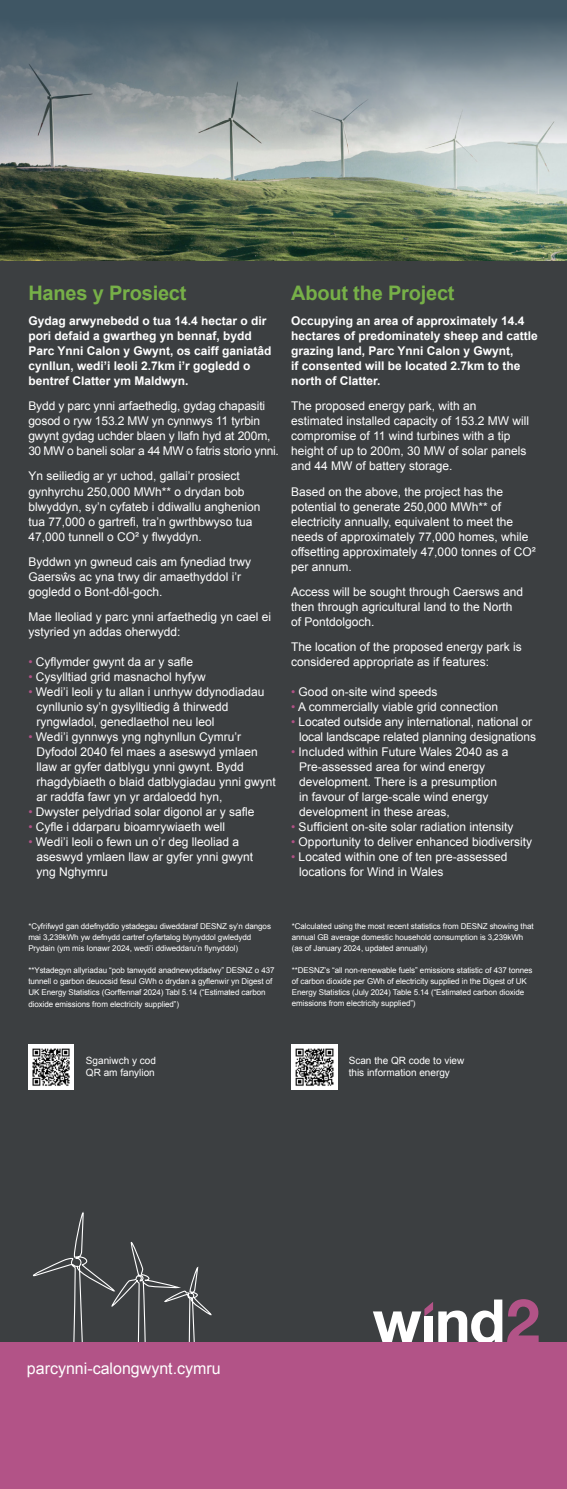
<style>
.page{position:relative;width:567px;height:1489px;background:#fff}
.page>*{position:absolute;margin:0;border:0;box-sizing:border-box;transform-origin:0 0}
.t1{font:700 20px "Arial";letter-spacing:-.01em;color:#77b048}
.t2{font:16px "Arial";color:#fff}
.t3{font:12px/15px "Arial";color:#fff}
.t4{font:700 12px/15px "Arial";color:#fff}
.t5{font:10px/12px "Arial";color:#fff}
.t6{font:8px/11px "Arial";letter-spacing:-.01em;color:#fff}
.s1{color:#b25387}
</style>
<div class="page">
<div style="left:0;top:0;width:567px;height:1488px;background:#3c3f41"></div>
<img style="left:28px;top:1044px;width:46px;height:45px">
<img style="left:292px;top:1044px;width:45px;height:45px">
<img style="left:0;top:163px;width:567px;height:97px">
<svg style="left:0;top:0;width:567px;height:163px;background:#849197"></svg>
<svg style="left:32px;top:1211px;width:507px;height:131px"></svg>
<div style="left:0;top:1342px;width:567px;height:146px;background:#b25387"></div>
<p class="t1" style="left:28px;top:280px;width:160px">Hanes y Prosiect</p>
<p class="t1" style="left:291px;top:280px;width:165px">About the Project</p>
<p class="t4" style="left:28px;top:314px;width:245px">Gydag arwynebedd o tua 14.4 hectar o dir pori defaid a gwartheg yn bennaf, bydd Parc Ynni Calon y Gwynt, os caiff ganiatâd cynllun, wedi’i leoli 2.7km i’r gogledd o bentref Clatter ym Maldwyn.</p>
<p class="t3" style="left:28px;top:399px;width:252px">Bydd y parc ynni arfaethedig, gydag chapasiti gosod o ryw 153.2 MW yn cynnwys 11 tyrbin gwynt gydag uchder blaen y llafn hyd at 200m, 30 MW o baneli solar a 44 MW o fatris storio ynni.</p>
<p class="t3" style="left:28px;top:469px;width:234px">Yn seiliedig ar yr uchod, gallai’r prosiect gynhyrchu 250,000 MWh** o drydan bob blwyddyn, sy’n cyfateb i ddiwallu anghenion tua 77,000 o gartrefi, tra’n gwrthbwyso tua 47,000 tunnell o CO² y flwyddyn.</p>
<p class="t3" style="left:28px;top:554px;width:224px">Byddwn yn gwneud cais am fynediad trwy<br>Gaersŵs ac yna trwy dir amaethyddol i’r gogledd o Bont-dôl-goch.</p>
<p class="t3" style="left:28px;top:609px;width:244px">Mae lleoliad y parc ynni arfaethedig yn cael ei ystyried yn addas oherwydd:</p>
<p class="t3" style="left:28px;top:654px;width:166px"><span class="s1">•</span> Cyflymder gwynt da ar y safle</p>
<p class="t3" style="left:28px;top:669px;width:179px"><span class="s1">•</span> Cysylltiad grid masnachol hyfyw</p>
<p class="t3" style="left:28px;top:684px;width:238px"><span class="s1">•</span> Wedi’i leoli y tu allan i unrhyw ddynodiadau</p>
<p class="t3" style="left:36px;top:699px;width:194px">cynllunio sy’n gysylltiedig â thirwedd ryngwladol, genedlaethol neu leol</p>
<p class="t3" style="left:28px;top:729px;width:214px"><span class="s1">•</span> Wedi’i gynnwys yng nghynllun Cymru’r</p>
<p class="t3" style="left:36px;top:744px;width:223px">Dyfodol 2040 fel maes a aseswyd ymlaen</p>
<p class="t3" style="left:36px;top:759px;width:209px">llaw ar gyfer datblygu ynni gwynt. Bydd</p>
<p class="t3" style="left:36px;top:774px;width:241px">rhagdybiaeth o blaid datblygiadau ynni gwynt</p>
<p class="t3" style="left:36px;top:789px;width:188px">ar raddfa fawr yn yr ardaloedd hyn,</p>
<p class="t3" style="left:28px;top:804px;width:228px"><span class="s1">•</span> Dwyster pelydriad solar digonol ar y safle</p>
<p class="t3" style="left:28px;top:819px;width:198px"><span class="s1">•</span> Cyfle i ddarparu bioamrywiaeth well</p>
<p class="t3" style="left:28px;top:834px;width:212px"><span class="s1">•</span> Wedi’i leoli o fewn un o’r deg lleoliad a</p>
<p class="t3" style="left:36px;top:849px;width:218px">aseswyd ymlaen llaw ar gyfer ynni gwynt yng Nghymru</p>
<p class="t4" style="left:291px;top:314px;width:248px">Occupying an area of approximately 14.4 hectares of predominately sheep and cattle grazing land, Parc Ynni Calon y Gwynt,<br>if consented will be located 2.7km to the north of Clatter.</p>
<p class="t3" style="left:291px;top:399px;width:240px">The proposed energy park, with an estimated installed capacity of 153.2 MW will compromise of 11 wind turbines with a tip height of up to 200m, 30 MW of solar panels and 44 MW of battery storage.</p>
<p class="t3" style="left:291px;top:484px;width:246px">Based on the above, the project has the potential to generate 250,000 MWh** of electricity annually, equivalent to meet the needs of approximately 77,000 homes, while offsetting approximately 47,000 tonnes of CO² per annum.</p>
<p class="t3" style="left:291px;top:584px;width:234px">Access will be sought through Caersws and then through agricultural land to the North of Pontdolgoch.</p>
<p class="t3" style="left:291px;top:639px;width:232px">The location of the proposed energy park is considered appropriate as if features:</p>
<p class="t3" style="left:291px;top:684px;width:148px"><span class="s1">•</span> Good on-site wind speeds</p>
<p class="t3" style="left:291px;top:699px;width:208px"><span class="s1">•</span> A commercially viable grid connection</p>
<p class="t3" style="left:299px;top:714px;width:238px;text-indent:-8px"><span class="s1">•</span> Located outside any international, national or local landscape related planning designations</p>
<p class="t3" style="left:299px;top:744px;width:211px;text-indent:-8px"><span class="s1">•</span> Included within Future Wales 2040 as a<br>Pre-assessed area for wind energy</p>
<p class="t3" style="left:299px;top:774px;width:199px">development. There is a presumption</p>
<p class="t3" style="left:299px;top:789px;width:191px">in favour of large‑scale wind energy</p>
<p class="t3" style="left:299px;top:804px;width:152px">development in these areas,</p>
<p class="t3" style="left:291px;top:819px;width:224px"><span class="s1">•</span> Sufficient on-site solar radiation intensity</p>
<p class="t3" style="left:291px;top:834px;width:242px"><span class="s1">•</span> Opportunity to deliver enhanced biodiversity</p>
<p class="t3" style="left:291px;top:849px;width:218px"><span class="s1">•</span> Located within one of ten pre-assessed</p>
<p class="t3" style="left:299px;top:864px;width:146px">locations for Wind in Wales</p>
<p class="t6" style="left:28px;top:920px;width:244px">*Cyfrifwyd gan ddefnyddio ystadegau diweddaraf DESNZ sy’n dangos mai 3,239kWh yw defnydd cartref cyfartalog blynyddol gwledydd<br>Prydain (ym mis Ionawr 2024, wedi’i ddiweddaru’n flynyddol)</p>
<p class="t6" style="left:28px;top:964px;width:248px">**Ystadegyn allyriadau “pob tanwydd anadnewyddadwy” DESNZ o 437 tunnell o garbon deuocsid fesul GWh o drydan a gyflenwir yn Digest of<br>UK Energy Statistics (Gorffennaf 2024) Tabl 5.14 (“Estimated carbon</p>
<p class="t6" style="left:28px;top:998px;width:152px">dioxide emissions from electricity supplied”)</p>
<p class="t6" style="left:292px;top:920px;width:243px">*Calculated using the most recent statistics from DESNZ showing that annual GB average domestic household consumption is 3,239kWh (as of January 2024, updated annually)</p>
<p class="t6" style="left:292px;top:964px;width:242px">**DESNZ’s “all non-renewable fuels” emissions statistic of 437 tonnes of carbon dioxide per GWh of electricity supplied in the Digest of UK Energy Statistics (July 2024) Table 5.14 (“Estimated carbon dioxide emissions from electricity supplied”)</p>
<p class="t5" style="left:86px;top:1054px;width:72px">Sganiwch y cod<br>QR am fanylion</p>
<p class="t5" style="left:349px;top:1054px;width:117px">Scan the QR code to view this information energy</p>
<p class="t2" style="left:27px;top:1357px;width:195px">parcynni-calongwynt.cymru</p>
</div>
